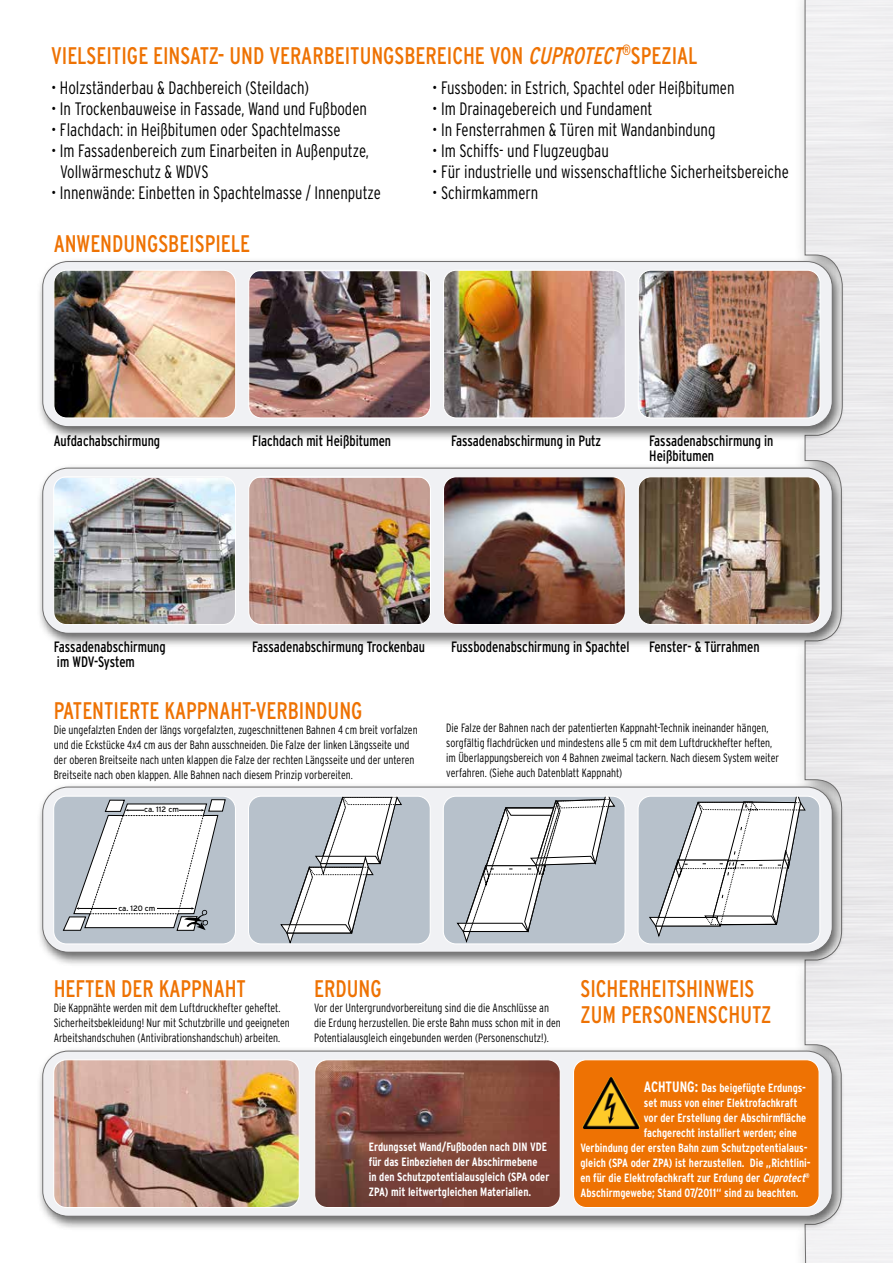
<style>
.page{position:relative;width:893px;height:1263px;background:#fff}
.page>*{position:absolute;margin:0;border:0;box-sizing:border-box;transform-origin:0 0}
.t1{font:condensed 24px/25.5px "Interstate";color:#ee7203;scale:.93 1}
.t2{font:300 condensed 18px/21px "Interstate";color:#000;scale:.93 1}
.t3{font:condensed 15px/15px "Interstate";color:#000;scale:.93 1}
.t4{font:300 condensed 12px/15px "Interstate";color:#000;scale:.93 1}
.t5{font:700 condensed 12px/15px "Interstate";color:#fff;scale:.93 1}
.t6{font:7.8px "Interstate";color:#000}
.s1{font-style:italic}
.s2{font-size:15px}
</style>
<div class="page">
<div style="left:794px;top:0;width:99px;height:1263px;background:#f8f8f8"></div>
<svg style="left:804px;top:0;width:89px;height:1263px"></svg>
<div style="left:36px;top:464px;width:809px;height:184px;background:#000;opacity:.6"></div>
<div style="left:43px;top:468px;width:789px;height:165px;background:#f0f1f4;border-radius:26px"></div>
<div style="left:42px;top:468px;width:791px;height:166px;border:1px solid #706f6f;border-radius:26px"></div>
<div style="left:36px;top:783px;width:809px;height:184px;background:#000;opacity:.6"></div>
<div style="left:43px;top:787px;width:789px;height:165px;background:#f0f1f4;border-radius:26px"></div>
<div style="left:42px;top:787px;width:791px;height:165px;border:1px solid #706f6f;border-radius:26px"></div>
<div style="left:36px;top:1047px;width:809px;height:184px;background:#000;opacity:.6"></div>
<div style="left:43px;top:1051px;width:789px;height:165px;background:#f0f1f4;border-radius:26px"></div>
<div style="left:42px;top:1051px;width:791px;height:165px;border:1px solid #706f6f;border-radius:26px"></div>
<img style="left:55px;top:1061px;width:243px;height:145px">
<div style="left:53px;top:1059px;width:247px;height:149px;border:1px solid #fff;border-radius:13px"></div>
<img style="left:316px;top:1061px;width:243px;height:145px">
<div style="left:314px;top:1059px;width:247px;height:149px;border:1px solid #fff;border-radius:13px"></div>
<div style="left:573px;top:1060px;width:246px;height:147px;background:#ee7203;border-radius:13px"></div>
<div style="left:573px;top:1059px;width:247px;height:149px;border:1px solid #fff;border-radius:13px"></div>
<div style="left:36px;top:257px;width:809px;height:184px;background:#000;opacity:.6"></div>
<div style="left:43px;top:262px;width:789px;height:165px;background:#f0f1f4;border-radius:26px"></div>
<div style="left:42px;top:261px;width:791px;height:166px;border:1px solid #706f6f;border-radius:26px"></div>
<img style="left:55px;top:478px;width:179px;height:145px">
<div style="left:53px;top:476px;width:183px;height:149px;border:1px solid #fff;border-radius:13px"></div>
<img style="left:250px;top:478px;width:179px;height:145px">
<div style="left:248px;top:476px;width:183px;height:149px;border:1px solid #fff;border-radius:13px"></div>
<img style="left:445px;top:478px;width:179px;height:145px">
<div style="left:443px;top:476px;width:183px;height:149px;border:1px solid #fff;border-radius:13px"></div>
<img style="left:640px;top:478px;width:179px;height:145px">
<div style="left:638px;top:476px;width:183px;height:149px;border:1px solid #fff;border-radius:13px"></div>
<img style="left:55px;top:272px;width:179px;height:144px">
<div style="left:53px;top:270px;width:183px;height:148px;border:1px solid #fff;border-radius:13px"></div>
<img style="left:250px;top:272px;width:179px;height:144px">
<div style="left:248px;top:270px;width:183px;height:148px;border:1px solid #fff;border-radius:13px"></div>
<img style="left:445px;top:272px;width:179px;height:144px">
<div style="left:443px;top:270px;width:183px;height:148px;border:1px solid #fff;border-radius:13px"></div>
<img style="left:640px;top:272px;width:179px;height:144px">
<div style="left:638px;top:270px;width:183px;height:148px;border:1px solid #fff;border-radius:13px"></div>
<div style="left:54px;top:796px;width:181px;height:148px;background:#b7c1cb;border-radius:13px"></div>
<div style="left:53px;top:796px;width:183px;height:148px;border:1px solid #fff;border-radius:13px"></div>
<div style="left:248px;top:796px;width:182px;height:148px;background:#b7c1cb;border-radius:13px"></div>
<svg style="left:281px;top:798px;width:121px;height:144px"></svg>
<div style="left:248px;top:796px;width:183px;height:148px;border:1px solid #fff;border-radius:13px"></div>
<div style="left:443px;top:796px;width:182px;height:148px;background:#b7c1cb;border-radius:13px"></div>
<svg style="left:457px;top:798px;width:158px;height:144px"></svg>
<div style="left:443px;top:796px;width:183px;height:148px;border:1px solid #fff;border-radius:13px"></div>
<div style="left:638px;top:796px;width:182px;height:148px;background:#b7c1cb;border-radius:13px"></div>
<svg style="left:649px;top:798px;width:157px;height:139px"></svg>
<div style="left:637px;top:796px;width:183px;height:148px;border:1px solid #fff;border-radius:13px"></div>
<svg style="left:63px;top:799px;width:163px;height:132px"></svg>
<img style="left:599px;top:1077px;width:12px;height:20px">
<h1 class="t1" style="left:51px;top:42px;width:697px">VIELSEITIGE EINSATZ- UND VERARBEITUNGSBEREICHE VON <span class="s1">CUPROTECT</span><sup>®</sup>SPEZIAL</h1>
<h2 class="t2" style="left:51px;top:77px;width:279px">• Holzständerbau &amp; Dachbereich (Steildach)</h2>
<h2 class="t2" style="left:51px;top:98px;width:341px">• In Trockenbauweise in Fassade, Wand und Fußboden</h2>
<h2 class="t2" style="left:51px;top:119px;width:313px">• Flachdach: in Heißbitumen oder Spachtelmasse</h2>
<h2 class="t2" style="left:60px;top:140px;width:334px;text-indent:-9px">• Im Fassadenbereich zum Einarbeiten in Außenputze,<br>Vollwärmeschutz &amp; WDVS</h2>
<h2 class="t2" style="left:51px;top:182px;width:356px">• Innenwände: Einbetten in Spachtelmasse / Innenputze</h2>
<h1 class="t1" style="left:54px;top:231px;width:213px">ANWENDUNGSBEISPIELE</h1>
<h2 class="t2" style="left:432px;top:77px;width:327px">• Fussboden: in Estrich, Spachtel oder Heißbitumen</h2>
<h2 class="t2" style="left:432px;top:98px;width:239px">• Im Drainagebereich und Fundament</h2>
<h2 class="t2" style="left:432px;top:119px;width:306px">• In Fensterrahmen &amp; Türen mit Wandanbindung</h2>
<h2 class="t2" style="left:432px;top:140px;width:192px">• Im Schiffs- und Flugzeugbau</h2>
<h2 class="t2" style="left:432px;top:161px;width:385px">• Für industrielle und wissenschaftliche Sicherheitsbereiche</h2>
<h2 class="t2" style="left:432px;top:182px;width:116px">• Schirmkammern</h2>
<p class="t3" style="left:54px;top:433px;width:116px">Aufdachabschirmung</p>
<p class="t3" style="left:252px;top:433px;width:151px">Flachdach mit Heißbitumen</p>
<p class="t3" style="left:451px;top:433px;width:163px">Fassadenabschirmung in Putz</p>
<p class="t3" style="left:649px;top:433px;width:135px">Fassadenabschirmung in<br>Heißbitumen</p>
<p class="t3" style="left:54px;top:639px;width:122px">Fassadenabschirmung im WDV-System</p>
<p class="t3" style="left:252px;top:639px;width:187px">Fassadenabschirmung Trockenbau</p>
<p class="t3" style="left:451px;top:639px;width:193px">Fussbodenabschirmung in Spachtel</p>
<p class="t3" style="left:649px;top:639px;width:120px">Fenster- &amp; Türrahmen</p>
<h1 class="t1" style="left:54px;top:697px;width:334px">PATENTIERTE KAPPNAHT-VERBINDUNG</h1>
<p class="t4" style="left:54px;top:722px;width:393px">Die ungefalzten Enden der längs vorgefalzten, zugeschnittenen Bahnen 4 cm breit vorfalzen und die Eckstücke 4x4 cm aus der Bahn ausschneiden. Die Falze der linken Längsseite und der oberen Breitseite nach unten klappen die Falze der rechten Längsseite und der unteren Breitseite nach oben klappen. Alle Bahnen nach diesem Prinzip vorbereiten.</p>
<p class="t4" style="left:446px;top:720px;width:359px">Die Falze der Bahnen nach der patentierten Kappnaht-Technik ineinander hängen, sorgfältig flachdrücken und mindestens alle 5 cm mit dem Luftdruckhefter heften, im Überlappungsbereich von 4 Bahnen zweimal tackern. Nach diesem System weiter verfahren. (Siehe auch Datenblatt Kappnaht)</p>
<p class="t6" style="left:144px;top:805px;width:36px">ca. 112 cm</p>
<p class="t6" style="left:118px;top:904px;width:39px">ca. 120 cm</p>
<h1 class="t1" style="left:54px;top:976px;width:208px">HEFTEN DER KAPPNAHT</h1>
<p class="t4" style="left:54px;top:1000px;width:255px">Die Kappnähte werden mit dem Luftdruckhefter geheftet.<br>Sicherheitsbekleidung! Nur mit Schutzbrille und geeigneten<br>Arbeitshandschuhen (Antivibrationshandschuh) arbeiten.</p>
<h1 class="t1" style="left:314px;top:976px;width:74px">ERDUNG</h1>
<p class="t4" style="left:314px;top:1000px;width:267px">Vor der Untergrundvorbereitung sind die die Anschlüsse an die Erdung herzustellen. Die erste Bahn muss schon mit in den<br>Potentialausgleich eingebunden werden (Personenschutz!).</p>
<p class="t5" style="left:369px;top:1140px;width:196px">Erdungsset Wand/Fußboden nach DIN VDE für das Einbeziehen der Abschirmebene<br>in den Schutzpotentialausgleich (SPA oder ZPA) mit leitwertgleichen Materialien.</p>
<h1 class="t1" style="left:580px;top:976px;width:207px">SICHERHEITSHINWEIS<br>ZUM PERSONENSCHUTZ</h1>
<p class="t5" style="left:644px;top:1080px;width:176px"><span class="s2">ACHTUNG:</span> Das beigefügte Erdungs-</p>
<p class="t5" style="left:644px;top:1095px;width:167px">set muss von einer Elektrofachkraft</p>
<p class="t5" style="left:644px;top:1110px;width:176px">vor der Erstellung der Abschirmfläche</p>
<p class="t5" style="left:644px;top:1125px;width:166px">fachgerecht installiert werden; eine</p>
<p class="t5" style="left:580px;top:1140px;width:246px">Verbindung der ersten Bahn zum Schutzpotentialaus-</p>
<p class="t5" style="left:580px;top:1155px;width:249px">gleich (SPA oder ZPA) ist herzustellen. Die „Richtlini-</p>
<p class="t5" style="left:580px;top:1170px;width:248px">en für die Elektrofachkraft zur Erdung der <span class="s1">Cuprotect</span><sup>®</sup></p>
<p class="t5" style="left:580px;top:1185px;width:236px">Abschirmgewebe; Stand 07/2011“ sind zu beachten.</p>
</div>
